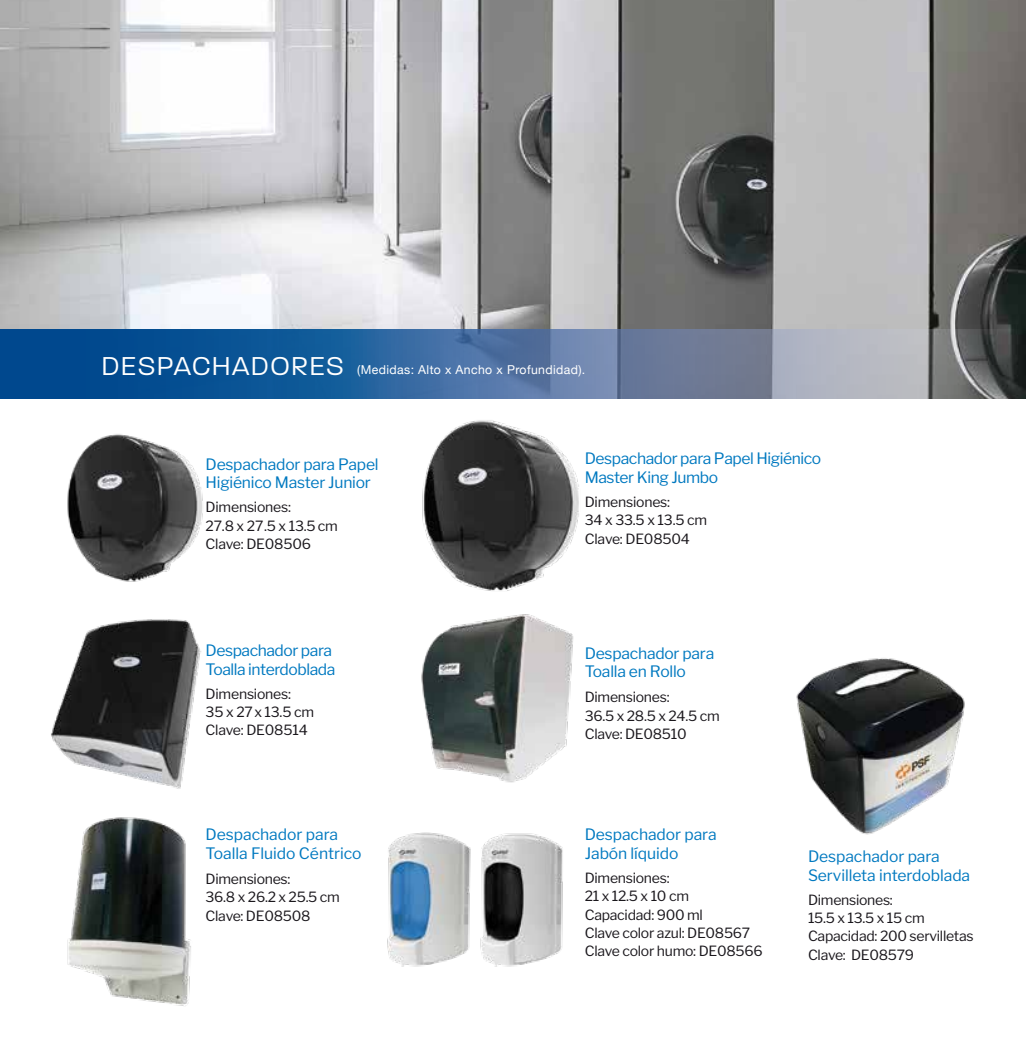
<style>
.page{position:relative;width:1026px;height:1041px;background:#fff}
.page>*{position:absolute;margin:0;border:0;box-sizing:border-box;transform-origin:0 0}
.t1{font:300 28px "Paralucent";letter-spacing:.06em;color:#fff}
.t2{font:15.58px/18.9px "Libre Franklin";letter-spacing:-.015em;color:#0079c0}
.t3{font:14px/18.4px "Libre Franklin";letter-spacing:-.02em;color:#1a171c}
.t4{font:12.25px "Helvetica Neue";letter-spacing:.03em;color:#fff}
</style>
<div class="page">
<img style="left:51px;top:420px;width:528px;height:586px">
<img style="left:0;top:0;width:1026px;height:399px">
<svg style="left:1px;top:330px;width:1025px;height:69px;background:#4b709a"></svg>
<img style="left:796px;top:658px;width:169px;height:177px">
<h1 class="t1" style="left:102px;top:350px;width:243px">DESPACHADORES</h1>
<p class="t4" style="left:357px;top:361px;width:230px">(Medidas: Alto x Ancho x Profundidad).</p>
<p class="t2" style="left:206px;top:454px;width:174px">Despachador para Papel<br>Higiénico Master Junior</p>
<p class="t3" style="left:206px;top:498px;width:134px">Dimensiones:<br>27.8 x 27.5 x 13.5 cm<br>Clave: DE08506</p>
<p class="t2" style="left:206px;top:641px;width:131px">Despachador para<br>Toalla interdoblada</p>
<p class="t3" style="left:206px;top:684px;width:110px">Dimensiones:<br>35 x 27x 13.5 cm<br>Clave: DE08514</p>
<p class="t2" style="left:206px;top:825px;width:157px">Despachador para<br>Toalla Fluido Céntrico</p>
<p class="t3" style="left:206px;top:870px;width:136px">Dimensiones:<br>36.8 x 26.2 x 25.5 cm<br>Clave: DE08508</p>
<p class="t2" style="left:584px;top:449px;width:238px">Despachador para Papel Higiénico<br>Master King Jumbo</p>
<p class="t3" style="left:584px;top:493px;width:124px">Dimensiones:<br>34 x 33.5 x 13.5 cm<br>Clave: DE08504</p>
<p class="t2" style="left:584px;top:643px;width:131px">Despachador para<br>Toalla en Rollo</p>
<p class="t3" style="left:584px;top:688px;width:136px">Dimensiones:<br>36.5 x 28.5 x 24.5 cm<br>Clave: DE08510</p>
<p class="t2" style="left:584px;top:825px;width:133px">Despachador para<br>Jabón líquido</p>
<p class="t3" style="left:584px;top:869px;width:179px">Dimensiones:<br>21 x 12.5 x 10 cm<br>Capacidad: 900 ml<br>Clave color azul: DE08567<br>Clave color humo: DE08566</p>
<p class="t2" style="left:808px;top:847px;width:164px">Despachador para<br>Servilleta interdoblada</p>
<p class="t3" style="left:808px;top:890px;width:167px">Dimensiones:<br>15.5 x 13.5 x 15 cm<br>Capacidad: 200 servilletas<br>Clave: DE08579</p>
</div>
